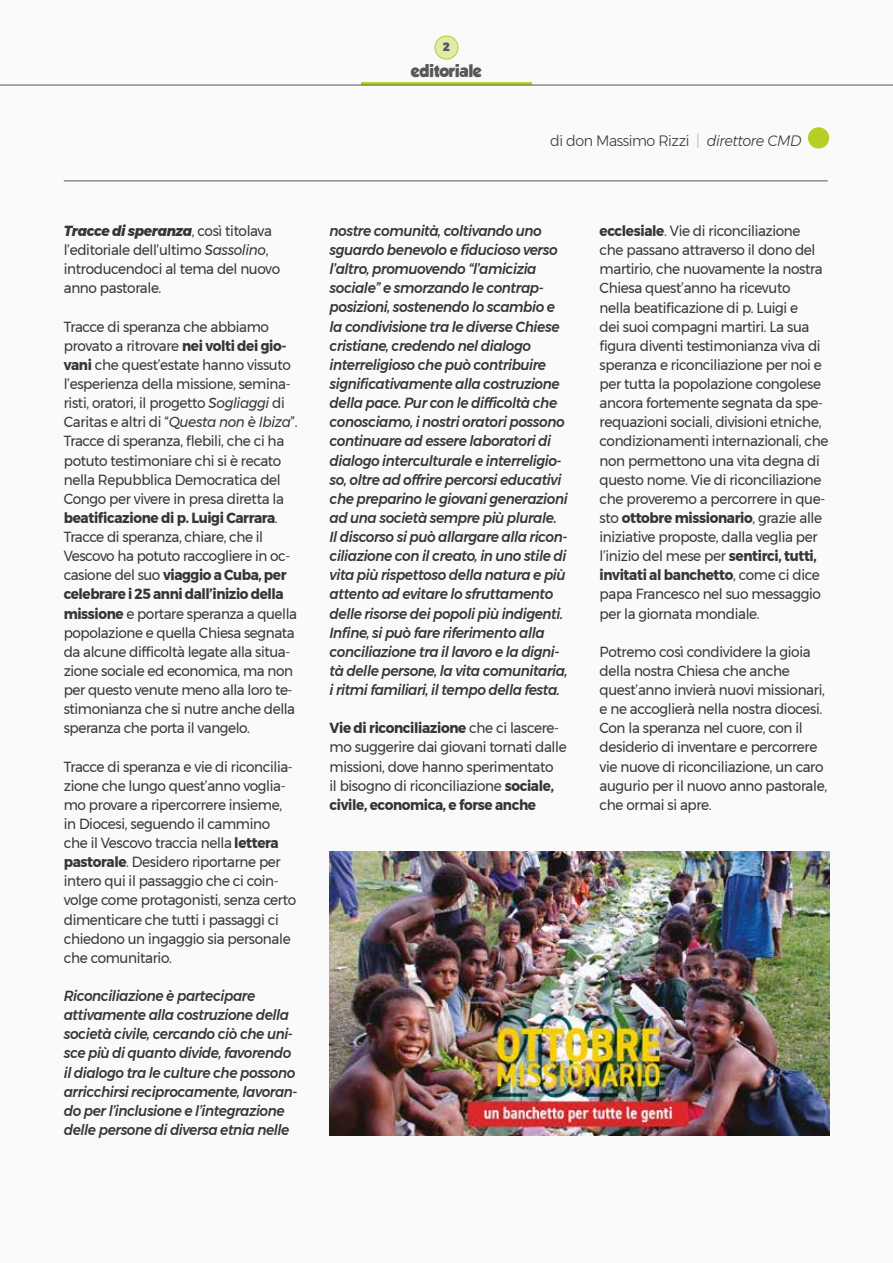
<style>
.page{position:relative;width:893px;height:1263px;background:#fafafa}
.page>*{position:absolute;margin:0;border:0;box-sizing:border-box;transform-origin:0 0}
.t1{font:15.75px "GROBOLD";color:#575756;scale:.95 1}
.t2{font:300 15px "Montserrat";letter-spacing:-.03em;color:#373636;scale:.95 1}
.t3{font:14.7px/19.2px "Montserrat";letter-spacing:-.025em;color:#373636;scale:.93 1}
.t4{font:italic 500 14.7px/19.2px "Montserrat";letter-spacing:-.03em;color:#373636;scale:.93 1}
.t5{font:900 12px "Montserrat";color:#575756;scale:.95 1}
.s1{font-weight:800;font-style:italic}
.s2{font-style:italic}
.s3{font-weight:700}
.s4{font-weight:100}
</style>
<div class="page">
<hr style="left:361px;top:82px;width:171px;height:3px;background:#b7ce23">
<div style="left:435px;top:36px;width:23px;height:23px;background:#e1e9ab;border-radius:50%"></div>
<div style="left:435px;top:36px;width:23px;height:23px;border:1px solid #b7ce23;border-radius:50%"></div>
<hr style="left:0;top:85px;width:893px;height:1px;background:#575756">
<div style="left:808px;top:127px;width:21px;height:22px;background:#b7ce23;border-radius:50%"></div>
<hr style="left:64px;top:181px;width:764px;height:1px;background:#575756">
<img style="left:330px;top:851px;width:499px;height:284px">
<p class="t3" style="left:64px;top:221px;width:234px"><span class="s1">Tracce di speranza</span>, così titolava l’editoriale dell’ultimo <span class="s2">Sassolino</span>, introducendoci al tema del nuovo anno pastorale.</p>
<p class="t3" style="left:64px;top:317px;width:253px">Tracce di speranza che abbiamo provato a ritrovare <span class="s3">nei volti dei gio&shy;vani</span> che quest’estate hanno vissuto l’esperienza della missione, semina&shy;risti, oratori, il progetto <span class="s2">Sogliaggi</span> di Caritas e altri di “<span class="s2">Questa non è Ibiza</span>”.<br>Tracce di speranza, flebili, che ci ha potuto testimoniare chi si è recato nella Repubblica Democratica del Congo per vivere in presa diretta la <span class="s3">beatificazione di p. Luigi Carrara</span>.<br>Tracce di speranza, chiare, che il Vescovo ha potuto raccogliere in oc&shy;casione del suo <span class="s3">viaggio a Cuba, per celebrare i 25 anni dall’inizio della missione</span> e portare speranza a quella popolazione e quella Chiesa segnata da alcune difficoltà legate alla situa&shy;zione sociale ed economica, ma non per questo venute meno alla loro te&shy;stimonianza che si nutre anche della speranza che porta il vangelo.</p>
<p class="t3" style="left:64px;top:756px;width:251px">Tracce di speranza e vie di riconcilia&shy;zione che lungo quest’anno voglia&shy;mo provare a ripercorrere insieme, in Diocesi, seguendo il cammino che il Vescovo traccia nella <span class="s3">lettera pastorale</span>. Desidero riportarne per intero qui il passaggio che ci coin&shy;volge come protagonisti, senza certo dimenticare che tutti i passaggi ci chiedono un ingaggio sia personale che comunitario.</p>
<p class="t4" style="left:64px;top:986px;width:253px">Riconciliazione è partecipare attivamente alla costruzione della società civile, cercando ciò che uni&shy;sce più di quanto divide, favorendo il dialogo tra le culture che possono arricchirsi reciprocamente, lavoran&shy;do per l’inclusione e l’integrazione delle persone di diversa etnia nelle</p>
<p class="t5" style="left:443px;top:37px;width:9px">2</p>
<p class="t1" style="left:411px;top:61px;width:76px">editoriale</p>
<p class="t2" style="left:550px;top:129px;width:266px">di don Massimo Rizzi <span class="s4">|</span> <span class="s2">direttore CMD</span></p>
<p class="t4" style="left:330px;top:221px;width:258px">nostre comunità, coltivando uno sguardo benevolo e fiducioso verso l’altro, promuovendo “l’amicizia sociale” e smorzando le contrap&shy;posizioni, sostenendo lo scambio e la condivisione tra le diverse Chiese cristiane, credendo nel dialogo interreligioso che può contribuire significativamente alla costruzione della pace. Pur con le difficoltà che conosciamo, i nostri oratori possono continuare ad essere laboratori di dialogo interculturale e interreligio&shy;so, oltre ad offrire percorsi educativi che preparino le giovani generazioni ad una società sempre più plurale.<br>Il discorso si può allargare alla ricon&shy;ciliazione con il creato, in uno stile di vita più rispettoso della natura e più attento ad evitare lo sfruttamento delle risorse dei popoli più indigenti.<br>Infine, si può fare riferimento alla conciliazione tra il lavoro e la digni&shy;tà delle persone, la vita comunitaria, i ritmi familiari, il tempo della festa.</p>
<p class="t3" style="left:330px;top:718px;width:256px"><span class="s3">Vie di riconciliazione</span> che ci lascere&shy;mo suggerire dai giovani tornati dalle missioni, dove hanno sperimentato<br>il bisogno di riconciliazione <span class="s3">sociale, civile, economica, e forse anche</span></p>
<p class="t3" style="left:600px;top:221px;width:248px"><span class="s3">ecclesiale</span>. Vie di riconciliazione<br>che passano attraverso il dono del martirio, che nuovamente la nostra Chiesa quest’anno ha ricevuto<br>nella beatificazione di p. Luigi e<br>dei suoi compagni martiri. La sua figura diventi testimonianza viva di speranza e riconciliazione per noi e per tutta la popolazione congolese ancora fortemente segnata da spe&shy;requazioni sociali, divisioni etniche, condizionamenti internazionali, che non permettono una vita degna di questo nome. Vie di riconciliazione che proveremo a percorrere in que&shy;sto <span class="s3">ottobre missionario</span>, grazie alle iniziative proposte, dalla veglia per l’inizio del mese per <span class="s3">sentirci, tutti, invitati al banchetto</span>, come ci dice papa Francesco nel suo messaggio per la giornata mondiale.</p>
<p class="t3" style="left:600px;top:642px;width:246px">Potremo così condividere la gioia della nostra Chiesa che anche quest’anno invierà nuovi missionari, e ne accoglierà nella nostra diocesi.<br>Con la speranza nel cuore, con il desiderio di inventare e percorrere vie nuove di riconciliazione, un caro augurio per il nuovo anno pastorale, che ormai si apre.</p>
</div>
